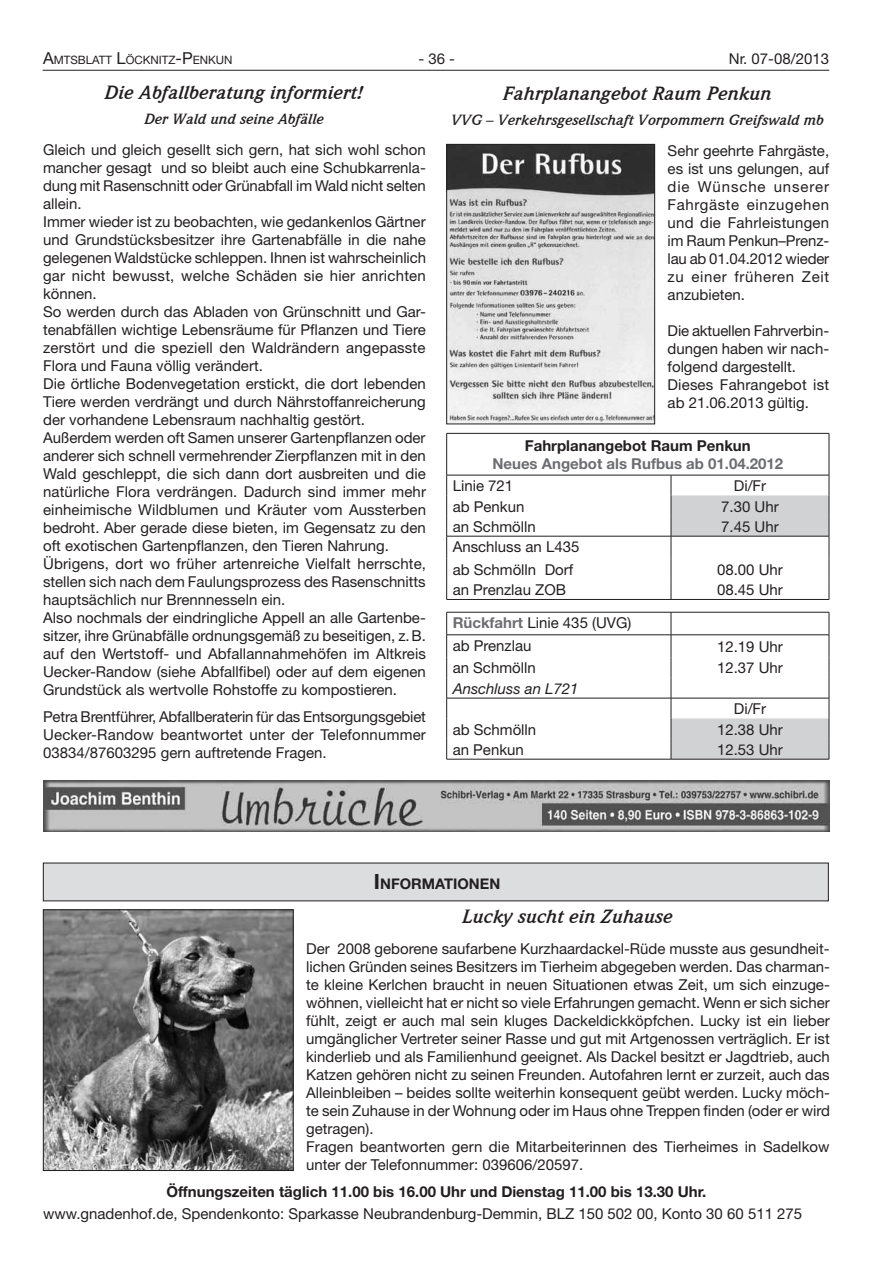
<style>
.page{position:relative;width:893px;height:1263px;background:#fff}
.page>*{position:absolute;margin:0;border:0;box-sizing:border-box;transform-origin:0 0}
.t1{font:italic 700 19.5px "Weidemann IT Cby BT";color:#231f20}
.t2{font:15px/18px "Helvetica Neue";color:#231f20}
.t3{font:700 15px "Helvetica Neue";color:#231f20}
.t4{font:italic 700 15px "Weidemann IT Cby BT";color:#231f20}
.t5{font:700 15px "Helvetica Neue";color:#6c6d70}
.t6{font:italic 15px "Helvetica Neue";color:#231f20}
.t7{font:700 14.7px "Helvetica Neue";color:#231f20}
.t8{font:11.55px "Helvetica Neue";color:#231f20}
.s1{font-size:16.5px}
.s2{font-weight:700;color:#6c6d70}
.s3{font-size:21px}
</style>
<div class="page">
<hr style="left:43px;top:70px;width:786px;height:1px;background:#231f20">
<div style="left:43px;top:863px;width:785px;height:38px;background:#dcdddf"></div>
<img style="left:45px;top:911px;width:246px;height:258px">
<div style="left:43px;top:909px;width:250px;height:262px;border:1px solid #231f20"></div>
<hr style="left:446px;top:536px;width:225px;height:1px;background:#231f20">
<svg style="left:446px;top:476px;width:1px;height:123px"></svg>
<hr style="left:446px;top:599px;width:225px;height:1px;background:#231f20">
<hr style="left:446px;top:612px;width:225px;height:1px;background:#231f20">
<hr style="left:446px;top:634px;width:225px;height:1px;background:#231f20">
<hr style="left:446px;top:698px;width:225px;height:1px;background:#231f20">
<svg style="left:446px;top:612px;width:1px;height:147px"></svg>
<svg style="left:671px;top:475px;width:159px;height:284px"></svg>
<hr style="left:446px;top:759px;width:225px;height:1px;background:#231f20">
<hr style="left:671px;top:759px;width:158px;height:1px;background:#231f20">
<hr style="left:446px;top:433px;width:225px;height:1px;background:#231f20">
<hr style="left:446px;top:434px;width:1px;height:41px;background:#231f20">
<hr style="left:671px;top:433px;width:158px;height:1px;background:#231f20">
<hr style="left:829px;top:434px;width:1px;height:41px;background:#231f20">
<hr style="left:446px;top:475px;width:225px;height:1px;background:#231f20">
<hr style="left:671px;top:475px;width:158px;height:1px;background:#231f20">
<img style="left:448px;top:146px;width:205px;height:276px">
<div style="left:446px;top:144px;width:209px;height:280px;border:1px solid #231f20"></div>
<img style="left:43px;top:781px;width:787px;height:50px">
<p class="t8" style="left:43px;top:53px;width:191px"><span class="s1">A</span>MTSBLATT <span class="s1">L</span>ÖCKNITZ<span class="s1">-P</span>ENKUN</p>
<p class="t2" style="left:418px;top:49px;width:38px">- 36 -</p>
<p class="t2" style="left:729px;top:49px;width:102px">Nr. 07-08/2013</p>
<h1 class="t1" style="left:105px;top:80px;width:260px">Die Abfallberatung informiert!</h1>
<p class="t4" style="left:145px;top:109px;width:181px">Der Wald und seine Abfälle</p>
<p class="t2" style="left:43px;top:140px;width:384px">Gleich und gleich gesellt sich gern, hat sich wohl schon mancher gesagt und so bleibt auch eine Schubkarrenla&shy;dung mit Rasenschnitt oder Grünabfall im Wald nicht selten allein.<br>Immer wieder ist zu beobachten, wie gedankenlos Gärtner und Grundstücksbesitzer ihre Gartenabfälle in die nahe gelegenen Waldstücke schleppen. Ihnen ist wahrscheinlich gar nicht bewusst, welche Schäden sie hier anrichten können.<br>So werden durch das Abladen von Grünschnitt und Gar&shy;tenabfällen wichtige Lebensräume für Pflanzen und Tiere zerstört und die speziell den Waldrändern angepasste Flora und Fauna völlig verändert.<br>Die örtliche Bodenvegetation erstickt, die dort lebenden Tiere werden verdrängt und durch Nährstoffanreicherung der vorhandene Lebensraum nachhaltig gestört.<br>Außerdem werden oft Samen unserer Gartenpflanzen oder anderer sich schnell vermehrender Zierpflanzen mit in den Wald geschleppt, die sich dann dort ausbreiten und die natürliche Flora verdrängen. Dadurch sind immer mehr einheimische Wildblumen und Kräuter vom Aussterben bedroht. Aber gerade diese bieten, im Gegensatz zu den oft exotischen Gartenpflanzen, den Tieren Nahrung.<br>Übrigens, dort wo früher artenreiche Vielfalt herrschte, stellen sich nach dem Faulungsprozess des Rasenschnitts hauptsächlich nur Brennnesseln ein.<br>Also nochmals der eindringliche Appell an alle Gartenbe&shy;sitzer, ihre Grünabfälle ordnungsgemäß zu beseitigen, z.B. auf den Wertstoff- und Abfallannahmehöfen im Altkreis Uecker-Randow (siehe Abfallfibel) oder auf dem eigenen Grundstück als wertvolle Rohstoffe zu kompostieren.</p>
<p class="t2" style="left:43px;top:707px;width:384px;text-align:justify">Petra Brentführer, Abfallberaterin für das Entsorgungsgebiet Uecker-Randow beantwortet unter der Telefonnummer 03834/87603295 gern auftretende Fragen.</p>
<h1 class="t1" style="left:504px;top:81px;width:270px">Fahrplanangebot Raum Penkun</h1>
<p class="t4" style="left:451px;top:110px;width:374px">VVG – Verkehrsgesellschaft Vorpommern Greifswald mb</p>
<p class="t2" style="left:668px;top:141px;width:163px;text-align:justify">Sehr geehrte Fahrgäste, es ist uns gelungen, auf die Wünsche unserer Fahrgäste einzugehen und die Fahrleistungen im Raum Penkun–Prenz&shy;lau ab 01.04.2012 wieder zu einer früheren Zeit anzubieten.</p>
<p class="t2" style="left:668px;top:321px;width:163px">Die aktuellen Fahrverbin&shy;dungen haben wir nach&shy;folgend dargestellt.<br>Dieses Fahrangebot ist ab 21.06.2013 gültig.</p>
<p class="t3" style="left:525px;top:436px;width:227px">Fahrplanangebot Raum Penkun</p>
<p class="t5" style="left:492px;top:454px;width:292px">Neues Angebot als Rufbus ab 01.04.2012</p>
<p class="t2" style="left:453px;top:477px;width:62px">Linie 721</p>
<p class="t2" style="left:734px;top:477px;width:34px">Di/Fr</p>
<p class="t2" style="left:453px;top:497px;width:73px">ab Penkun</p>
<p class="t2" style="left:721px;top:497px;width:59px">7.30 Uhr</p>
<p class="t2" style="left:453px;top:517px;width:85px">an Schmölln</p>
<p class="t2" style="left:721px;top:517px;width:59px">7.45 Uhr</p>
<p class="t2" style="left:453px;top:535px;width:128px;line-height:22.5px">Anschluss an L435 ab Schmölln Dorf</p>
<p class="t2" style="left:717px;top:560px;width:67px">08.00 Uhr</p>
<p class="t2" style="left:453px;top:581px;width:115px">an Prenzlau ZOB</p>
<p class="t2" style="left:717px;top:581px;width:67px">08.45 Uhr</p>
<p class="t2" style="left:453px;top:611px;width:180px;line-height:22.5px"><span class="s2">Rückfahrt</span> Linie 435 (UVG) ab Prenzlau</p>
<p class="t2" style="left:717px;top:637px;width:67px">12.19 Uhr</p>
<p class="t2" style="left:453px;top:659px;width:85px">an Schmölln</p>
<p class="t2" style="left:717px;top:659px;width:67px">12.37 Uhr</p>
<p class="t6" style="left:453px;top:679px;width:127px">Anschluss an L721</p>
<p class="t2" style="left:734px;top:700px;width:34px">Di/Fr</p>
<p class="t2" style="left:453px;top:720px;width:85px">ab Schmölln</p>
<p class="t2" style="left:717px;top:720px;width:67px">12.38 Uhr</p>
<p class="t2" style="left:453px;top:740px;width:73px">an Penkun</p>
<p class="t2" style="left:717px;top:740px;width:67px">12.53 Uhr</p>
<p class="t7" style="left:374px;top:874px;width:128px"><span class="s3">I</span>NFORMATIONEN</p>
<h1 class="t1" style="left:463px;top:904px;width:212px">Lucky sucht ein Zuhause</h1>
<p class="t2" style="left:306px;top:939px;width:525px">Der 2008 geborene saufarbene Kurzhaardackel-Rüde musste aus gesundheit&shy;lichen Gründen seines Besitzers im Tierheim abgegeben werden. Das charman&shy;te kleine Kerlchen braucht in neuen Situationen etwas Zeit, um sich einzuge&shy;wöhnen, vielleicht hat er nicht so viele Erfahrungen gemacht. Wenn er sich sicher fühlt, zeigt er auch mal sein kluges Dackeldickköpfchen. Lucky ist ein lieber umgänglicher Vertreter seiner Rasse und gut mit Artgenossen verträglich. Er ist kinderlieb und als Familienhund geeignet. Als Dackel besitzt er Jagdtrieb, auch Katzen gehören nicht zu seinen Freunden. Autofahren lernt er zurzeit, auch das Alleinbleiben – beides sollte weiterhin konsequent geübt werden. Lucky möch&shy;te sein Zuhause in der Wohnung oder im Haus ohne Treppen finden (oder er wird getragen).<br>Fragen beantworten gern die Mitarbeiterinnen des Tierheimes in Sadelkow unter der Telefonnummer: 039606/20597.</p>
<p class="t3" style="left:167px;top:1182px;width:541px">Öffnungszeiten täglich 11.00 bis 16.00 Uhr und Dienstag 11.00 bis 13.30 Uhr.</p>
<p class="t2" style="left:43px;top:1205px;width:761px">www.gnadenhof.de, Spendenkonto: Sparkasse Neubrandenburg-Demmin, BLZ 150 502 00, Konto 30 60 511 275</p>
</div>
